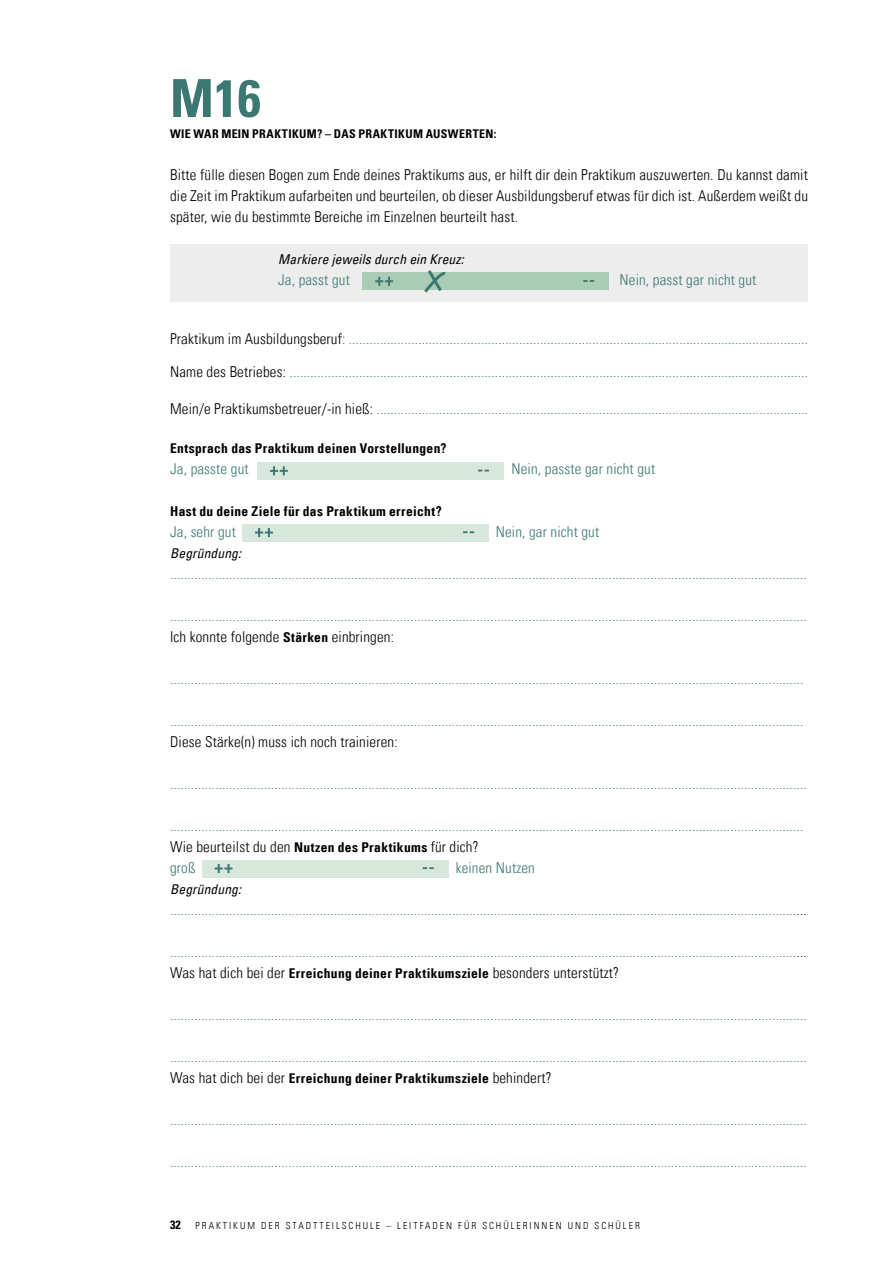
<style>
.page{position:relative;width:893px;height:1263px;background:#fff}
.page>*{position:absolute;margin:0;border:0;box-sizing:border-box;transform-origin:0 0}
.t1{font:700 condensed 52.5px "Univers LT Std";color:#3c7872}
.t2{font:300 condensed 15px/21px "Univers LT";letter-spacing:.01em;color:#3c7872}
.t3{font:300 condensed 15px/21px "Univers LT";letter-spacing:.01em;color:#000;text-align:justify}
.t4{font:700 condensed 13.5px "Univers";letter-spacing:.025em;color:#000}
.t5{font:italic condensed 13.5px "Univers LT";letter-spacing:.01em;color:#000}
.t6{font:700 condensed 12px "Univers LT Std";letter-spacing:.045em;color:#000}
.t7{font:300 condensed 9.75px "Univers LT";letter-spacing:.2em;color:#000}
.s1{color:#000}
.s2{font-family:"Univers";font-weight:700;font-size:13.5px;color:#000}
.s3{font-family:"Univers LT";font-weight:300;font-size:15px}
.s4{font-family:"Univers LT Std";font-weight:700;font-size:12px}
</style>
<div class="page">
<div style="left:170px;top:244px;width:638px;height:57px;background:#ededee"></div>
<div style="left:257px;top:462px;width:247px;height:17px;background:#d8e7dc"></div>
<svg style="left:270px;top:466px;width:219px;height:9px"></svg>
<div style="left:362px;top:273px;width:247px;height:17px;background:#aaccb5"></div>
<div style="left:242px;top:524px;width:247px;height:17px;background:#d8e7dc"></div>
<svg style="left:255px;top:528px;width:219px;height:9px"></svg>
<div style="left:202px;top:860px;width:247px;height:17px;background:#d8e7dc"></div>
<svg style="left:215px;top:864px;width:219px;height:9px"></svg>
<svg style="left:375px;top:270px;width:219px;height:23px"></svg>
<h1 class="t1" style="left:170px;top:66px;width:92px">M16</h1>
<p class="t6" style="left:170px;top:126px;width:8px">WIE</p>
<p class="t6" style="left:194px;top:126px;width:241px">WAR MEI N PRAKTIKUM? – DAS PRAKTIKUM AUS</p>
<p class="t6" style="left:448px;top:126px;width:50px">WERTEN:</p>
<p class="t3" style="left:170px;top:164px;width:639px">Bitte fülle diesen Bogen zum Ende deines Praktikums aus, er hilft dir dein Praktikum auszuwerten. Du kannst damit die Zeit im Praktikum aufarbeiten und beurteilen, ob dieser Ausbildungsberuf etwas für dich ist. Außerdem weißt du später, wie du bestimmte Bereiche im Einzelnen beurteilt hast.</p>
<p class="t5" style="left:278px;top:251px;width:187px">Markiere jeweils durch ein Kreuz:</p>
<p class="t2" style="left:278px;top:269px;width:73px">Ja, passt gut</p>
<p class="t2" style="left:619px;top:269px;width:138px">Nein, passt gar nicht gut</p>
<p class="t2" style="left:170px;top:328px;width:639px"><span class="s1">Praktikum im Ausbildungsberuf</span>: ....................................................................................................................................</p>
<p class="t2" style="left:170px;top:361px;width:639px"><span class="s1">Name des Betriebes:</span> .....................................................................................................................................................</p>
<p class="t2" style="left:170px;top:398px;width:639px"><span class="s1">Mein/e Praktikumsbetreuer/-in hieß:</span> ............................................................................................................................</p>
<p class="t4" style="left:170px;top:440px;width:278px">Entsprach das Praktikum deinen Vorstellungen?</p>
<p class="t2" style="left:170px;top:458px;width:80px">Ja, passte gut</p>
<p class="t2" style="left:511px;top:458px;width:145px">Nein, passte gar nicht gut</p>
<p class="t4" style="left:170px;top:503px;width:273px">Hast du deine Ziele für das Praktikum erreicht?</p>
<p class="t2" style="left:170px;top:521px;width:67px">Ja, sehr gut</p>
<p class="t2" style="left:496px;top:521px;width:105px">Nein, gar nicht gut</p>
<p class="t5" style="left:170px;top:545px;width:73px">Begründung:</p>
<p class="t2" style="left:170px;top:563px;width:638px">.......................................................................................................................................................................................</p>
<p class="t2" style="left:170px;top:605px;width:638px">.......................................................................................................................................................................................<br><span class="s1">Ich konnte folgende</span> <span class="s2">Stärken</span> <span class="s1">einbringen:</span></p>
<p class="t2" style="left:170px;top:668px;width:635px">......................................................................................................................................................................................</p>
<p class="t2" style="left:170px;top:710px;width:635px">......................................................................................................................................................................................</p>
<p class="t3" style="left:170px;top:731px;width:229px">Diese Stärke(n) muss ich noch trainieren:</p>
<p class="t2" style="left:170px;top:773px;width:638px">.......................................................................................................................................................................................</p>
<p class="t2" style="left:170px;top:815px;width:635px">......................................................................................................................................................................................<br><span class="s1">Wie beurteilst du den</span> <span class="s2">Nutzen des Praktikums</span> <span class="s1">für dich?<br></span>groß</p>
<p class="t2" style="left:456px;top:857px;width:81px">keinen Nutzen</p>
<p class="t5" style="left:170px;top:881px;width:73px">Begründung:</p>
<p class="t2" style="left:170px;top:899px;width:638px">....................................................................................................................................................................................<span class="s1">...</span></p>
<p class="t2" style="left:170px;top:941px;width:638px">....................................................................................................................................................................................<span class="s1">...<br>Was hat dich bei der</span> <span class="s2">Erreichung deiner Praktikumsziele</span> <span class="s1">besonders unterstützt?</span></p>
<p class="t2" style="left:170px;top:1004px;width:638px">.......................................................................................................................................................................................</p>
<p class="t2" style="left:170px;top:1046px;width:638px">.......................................................................................................................................................................................</p>
<p class="t4" style="left:170px;top:1070px;width:383px"><span class="s3">Was hat dich bei der</span> Erreichung deiner Praktikumsziele <span class="s3">behindert?</span></p>
<p class="t2" style="left:170px;top:1109px;width:638px">.......................................................................................................................................................................................</p>
<p class="t2" style="left:170px;top:1151px;width:638px">.......................................................................................................................................................................................</p>
<p class="t7" style="left:170px;top:1220px;width:471px"><span class="s4">32</span> Praktikum der Stadtteilschule – Leitfaden für Schülerinnen und Schüler</p>
</div>
